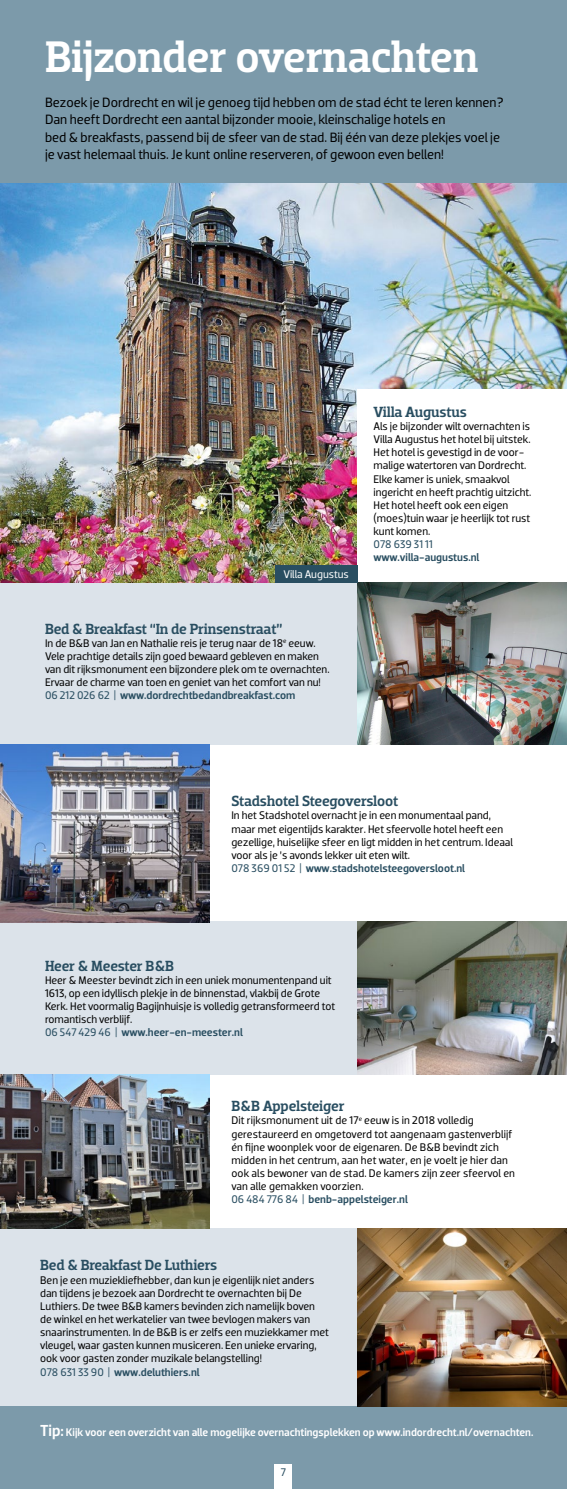
<style>
.page{position:relative;width:567px;height:1489px;background:#fff}
.page>*{position:absolute;margin:0;border:0;box-sizing:border-box;transform-origin:0 0}
.t1{font:500 45px "Dobra Slab";letter-spacing:-.015em;color:#fff}
.t2{font:500 15px "Dobra Slab";letter-spacing:-.015em;color:#294e61}
.t3{font:13.75px/17.5px "Dobra";letter-spacing:-.005em;color:#000}
.t4{font:11.25px/13.1px "Dobra";color:#000}
.t5{font:500 11.25px "Dobra";letter-spacing:-.005em;color:#fff}
.t6{font:500 11.25px "Dobra";letter-spacing:-.005em;color:#294e61}
.t7{font:11.25px "Dobra";letter-spacing:-.005em;color:#fff}
.t8{font:11.25px "Dobra";color:#294e61}
.s1{color:#294e61}
.s2{font-weight:500;color:#294e61}
.s3{font-size:16.25px}
</style>
<div class="page">
<div style="left:0;top:1406px;width:567px;height:82px;background:#7c9aaa"></div>
<div style="left:0;top:0;width:567px;height:183px;background:#7c9aaa"></div>
<img style="left:0;top:183px;width:567px;height:399px">
<div style="left:357px;top:389px;width:210px;height:193px;background:#fff"></div>
<div style="left:0;top:582px;width:357px;height:162px;background:#dce3ea"></div>
<div style="left:0;top:921px;width:357px;height:153px;background:#dce3ea"></div>
<div style="left:0;top:1228px;width:357px;height:178px;background:#dce3ea"></div>
<img style="left:357px;top:582px;width:210px;height:162px">
<img style="left:357px;top:921px;width:210px;height:153px">
<img style="left:0;top:744px;width:209px;height:178px">
<img style="left:0;top:1074px;width:209px;height:154px">
<img style="left:357px;top:1228px;width:210px;height:178px">
<div style="left:275px;top:1464px;width:17px;height:24px;background:#fff"></div>
<div style="left:275px;top:565px;width:82px;height:17px;background:#294e61"></div>
<h1 class="t1" style="left:45px;top:30px;width:435px">Bijzonder overnachten</h1>
<p class="t3" style="left:45px;top:93px;width:460px">Bezoek je Dordrecht en wil je genoeg tijd hebben om de stad écht te leren kennen?<br>Dan heeft Dordrecht een aantal bijzonder mooie, kleinschalige hotels en<br>bed &amp; breakfasts, passend bij de sfeer van de stad. Bij één van deze plekjes voel je je vast helemaal thuis. Je kunt online reserveren, of gewoon even bellen!</p>
<p class="t7" style="left:283px;top:567px;width:67px">Villa Augustus</p>
<h2 class="t2" style="left:45px;top:620px;width:239px">Bed &amp; Breakfast “In de Prinsenstraat”</h2>
<p class="t4" style="left:45px;top:636px;width:286px">In de B&amp;B van Jan en Nathalie reis je terug naar de 18<sup>e</sup> eeuw.<br>Vele prachtige details zijn goed bewaard gebleven en maken van dit rijksmonument een bijzondere plek om te overnachten.<br>Ervaar de charme van toen en geniet van het comfort van nu!<br><span class="s1">06 212 026 62 |</span> <span class="s2">www.dordrechtbedandbreakfast.com</span></p>
<h2 class="t2" style="left:373px;top:403px;width:95px">Villa Augustus</h2>
<p class="t4" style="left:373px;top:419px;width:159px">Als je bijzonder wilt overnachten is<br>Villa Augustus het hotel bij uitstek.<br>Het hotel is gevestigd in de voor&shy;malige watertoren van Dordrecht.<br>Elke kamer is uniek, smaakvol ingericht en heeft prachtig uitzicht.<br>Het hotel heeft ook een eigen (moes)tuin waar je heerlijk tot rust kunt komen.</p>
<p class="t8" style="left:373px;top:538px;width:61px">078 639 31 11</p>
<p class="t6" style="left:373px;top:551px;width:107px">www.villa-augustus.nl</p>
<h2 class="t2" style="left:231px;top:792px;width:168px">Stadshotel Steegoversloot</h2>
<p class="t4" style="left:231px;top:809px;width:283px">In het Stadshotel overnacht je in een monumentaal pand, maar met eigentijds karakter. Het sfeervolle hotel heeft een gezellige, huiselijke sfeer en ligt midden in het centrum. Ideaal voor als je ’s avonds lekker uit eten wilt.<br><span class="s1">078 369 01 52 |</span> <span class="s2">www.stadshotelsteegoversloot.nl</span></p>
<h2 class="t2" style="left:45px;top:956px;width:131px">Heer &amp; Meester B&amp;B</h2>
<p class="t4" style="left:45px;top:973px;width:292px">Heer &amp; Meester bevindt zich in een uniek monumentenpand uit 1613, op een idyllisch plekje in de binnenstad, vlakbij de Grote Kerk. Het voormalig Bagijnhuisje is volledig getransformeerd tot romantisch verblijf.<br><span class="s1">06 547 429 46 |</span> <span class="s2">www.heer-en-meester.nl</span></p>
<h2 class="t2" style="left:231px;top:1097px;width:115px">B&amp;B Appelsteiger</h2>
<p class="t4" style="left:231px;top:1113px;width:285px">Dit rijksmonument uit de 17<sup>e</sup> eeuw is in 2018 volledig gerestaureerd en omgetoverd tot aangenaam gastenverblijf én fijne woonplek voor de eigenaren. De B&amp;B bevindt zich midden in het centrum, aan het water, en je voelt je hier dan ook als bewoner van de stad. De kamers zijn zeer sfeervol en van alle gemakken voorzien.<br><span class="s1">06 484 776 84 |</span> <span class="s2">benb-appelsteiger.nl</span></p>
<h2 class="t2" style="left:40px;top:1256px;width:179px">Bed &amp; Breakfast De Luthiers</h2>
<p class="t4" style="left:40px;top:1273px;width:290px">Ben je een muziekliefhebber, dan kun je eigenlijk niet anders dan tijdens je bezoek aan Dordrecht te overnachten bij De Luthiers. De twee B&amp;B kamers bevinden zich namelijk boven de winkel en het werkatelier van twee bevlogen makers van snaarinstrumenten. In de B&amp;B is er zelfs een muziekkamer met vleugel, waar gasten kunnen musiceren. Een unieke ervaring, ook voor gasten zonder muzikale belangstelling!<br><span class="s1">078 631 33 90 |</span> <span class="s2">www.deluthiers.nl</span></p>
<p class="t5" style="left:40px;top:1424px;width:495px"><span class="s3">Tip:</span> Kijk voor een overzicht van alle mogelijke overnachtingsplekken op www.indordrecht.nl/overnachten.</p>
<p class="t8" style="left:281px;top:1465px;width:7px">7</p>
</div>
